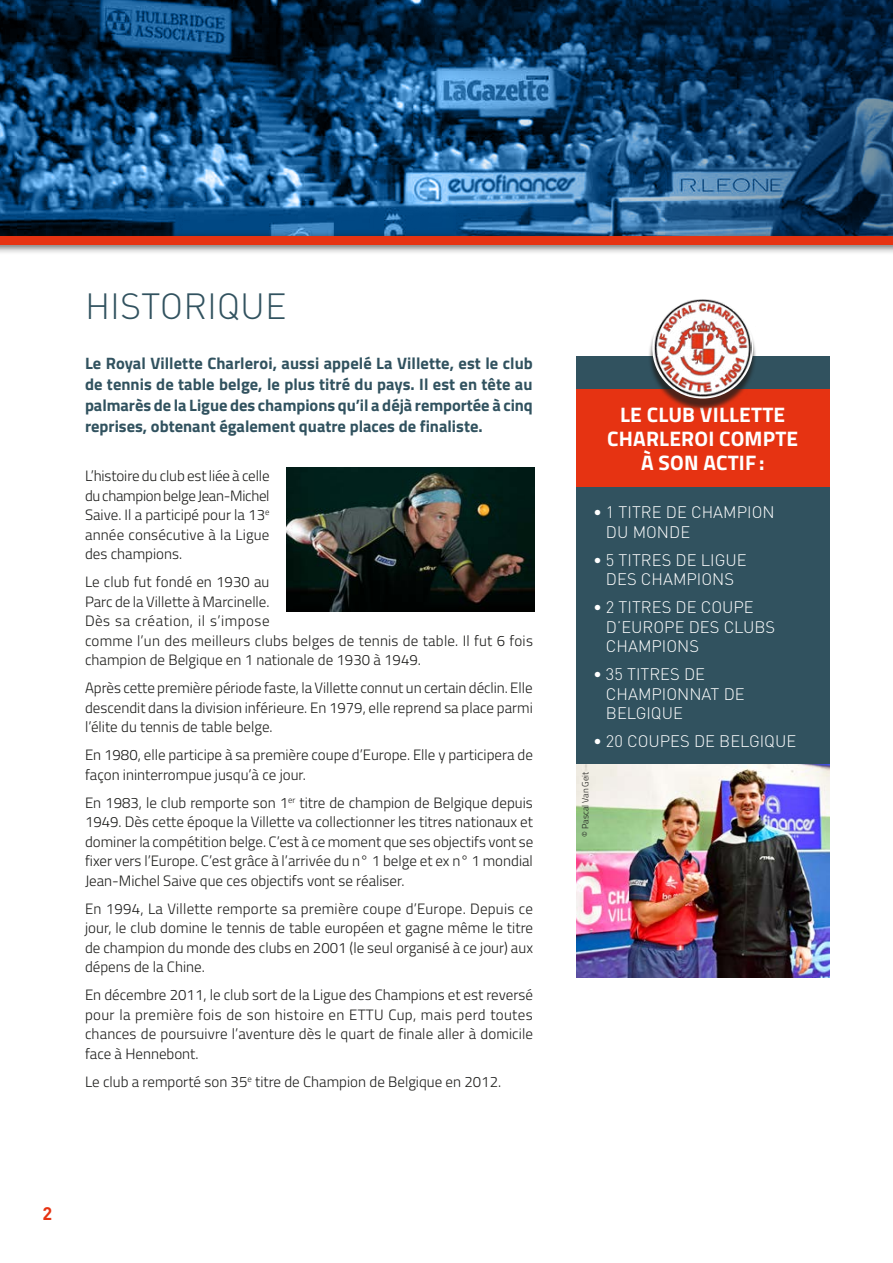
<style>
.page{position:relative;width:893px;height:1263px;background:#fff}
.page>*{position:absolute;margin:0;border:0;box-sizing:border-box;transform-origin:0 0}
.t1{font:300 36px "DIN";color:#31525f}
.t2{font:700 21px/24px "Titillium";letter-spacing:.01em;color:#fff;text-align:center}
.t3{font:700 18px "DIN";color:#e63312}
.t4{font:700 16.5px/21px "Titillium";color:#31525f;text-align:justify}
.t5{font:300 16.5px/19.5px "DIN";color:#fff}
.t6{font:300 15px/19.5px "Titillium";color:#1d1d1b;text-align:justify}
.t7{font:300 9px "Titillium";color:#1d1d1b}
</style>
<div class="page">
<img style="left:287px;top:467px;width:247px;height:144px">
<div style="left:576px;top:356px;width:253px;height:408px;background:#31525f"></div>
<div style="left:576px;top:389px;width:253px;height:98px;background:#e63312"></div>
<div style="left:648px;top:302px;width:109px;height:109px;background:#1d1d1b;opacity:.75"></div>
<img style="left:653px;top:299px;width:99px;height:98px">
<img style="left:576px;top:764px;width:253px;height:213px">
<svg style="left:0;top:0;width:893px;height:230px;background:#164670"></svg>
<div style="left:0;top:230px;width:893px;height:25px;background:#1d1d1b;opacity:.75"></div>
<div style="left:0;top:236px;width:893px;height:8px;background:#e63312"></div>
<h1 class="t1" style="left:85px;top:284px;width:203px">HISTORIQUE</h1>
<p class="t4" style="left:85px;top:352px;width:449px">Le Royal Villette Charleroi, aussi appelé La Villette, est le club de tennis de table belge, le plus titré du pays. Il est en tête au palmarès de la Ligue des champions qu’il a déjà remportée à cinq reprises, obtenant également quatre places de finaliste.</p>
<p class="t6" style="left:85px;top:465px;width:186px">L’histoire du club est liée à celle du champion belge Jean-Michel Saive. Il a participé pour la 13<sup>e </sup>année consécutive à la Ligue des champions.</p>
<p class="t6" style="left:85px;top:571px;width:449px;text-align:left">Le club fut fondé en 1930 au<br>Parc de la Villette à Marcinelle.<br>Dès sa création, il s’impose<br>comme l’un des meilleurs clubs belges de tennis de table. Il fut 6 fois champion de Belgique en 1 nationale de 1930 à 1949.</p>
<p class="t6" style="left:85px;top:677px;width:449px">Après cette première période faste, la Villette connut un certain déclin. Elle descendit dans la division inférieure. En 1979, elle reprend sa place parmi l’élite du tennis de table belge.</p>
<p class="t6" style="left:85px;top:744px;width:449px">En 1980, elle participe à sa première coupe d’Europe. Elle y participera de façon ininterrompue jusqu’à ce jour.</p>
<p class="t6" style="left:85px;top:792px;width:450px">En 1983, le club remporte son 1<sup>er</sup> titre de champion de Belgique depuis 1949. Dès cette époque la Villette va collectionner les titres nationaux et dominer la compétition belge. C’est à ce moment que ses objectifs vont se fixer vers l’Europe. C’est grâce à l’arrivée du n° 1 belge et ex n° 1 mondial Jean-Michel Saive que ces objectifs vont se réaliser.</p>
<p class="t6" style="left:85px;top:898px;width:450px">En 1994, La Villette remporte sa première coupe d’Europe. Depuis ce jour, le club domine le tennis de table européen et gagne même le titre de champion du monde des clubs en 2001 (le seul organisé à ce jour) aux dépens de la Chine.</p>
<p class="t6" style="left:85px;top:984px;width:450px">En décembre 2011, le club sort de la Ligue des Champions et est reversé pour la première fois de son histoire en ETTU Cup, mais perd toutes chances de poursuivre l’aventure dès le quart de finale aller à domicile face à Hennebont.</p>
<p class="t6" style="left:85px;top:1071px;width:418px">Le club a remporté son 35<sup>e</sup> titre de Champion de Belgique en 2012.</p>
<p class="t3" style="left:43px;top:1202px;width:11px">2</p>
<h2 class="t2" style="left:607px;top:401px;width:193px">LE CLUB VILLETTE<br>CHARLEROI COMPTE<br>À SON ACTIF:</h2>
<p class="t5" style="left:606px;top:502px;width:170px;text-indent:-13px">• 1 TITRE DE CHAMPION<br>DU MONDE</p>
<p class="t5" style="left:593px;top:550px;width:155px;text-align:center">• 5 TITRES DE LIGUE<br>DES CHAMPIONS</p>
<p class="t5" style="left:606px;top:597px;width:171px;text-indent:-13px">• 2 TITRES DE COUPE<br>D’EUROPE DES CLUBS<br>CHAMPIONS</p>
<p class="t5" style="left:606px;top:664px;width:140px;text-indent:-13px">• 35 TITRES DE<br>CHAMPIONNAT DE<br>BELGIQUE</p>
<p class="t5" style="left:593px;top:731px;width:205px">• 20 COUPES DE BELGIQUE</p>
<p class="t7" style="left:579px;top:837px;width:67px;rotate:-90deg">© Pascal Van Geit</p>
</div>
